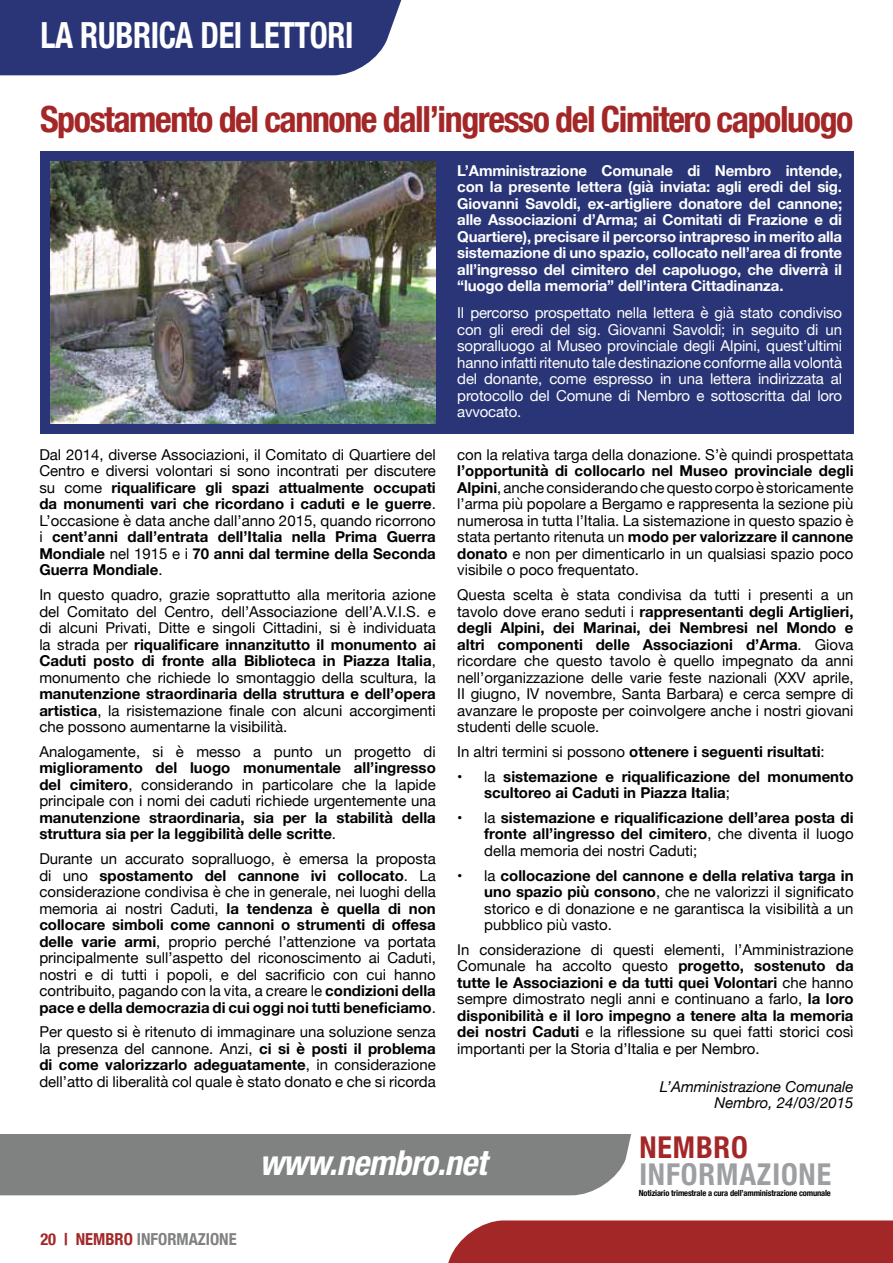
<style>
.page{position:relative;width:893px;height:1263px;background:#fff}
.page>*{position:absolute;margin:0;border:0;box-sizing:border-box;transform-origin:0 0}
.t1{font:700 condensed 36px "Helvetica Neue LT Com";letter-spacing:-.04em;color:#a42728}
.t2{font:700 condensed 36px "Helvetica Neue LT Com";letter-spacing:-.01em;color:#fff;scale:.9 1}
.t3{font:italic 700 condensed 34.5px "Helvetica Neue LT Com";letter-spacing:-.02em;color:#fff}
.t4{font:700 condensed 30px "Helvetica Neue LT Com";letter-spacing:.03em;color:#9d9fa2}
.t5{font:700 condensed 30px "Helvetica Neue LT Com";letter-spacing:.03em;color:#a42728}
.t6{font:700 condensed 16.5px "Helvetica Neue LT Com";color:#808181}
.t7{font:15px/16.5px "Helvetica Neue";color:#000;text-align:justify}
.t8{font:700 15px/16.5px "Helvetica Neue";color:#000;text-align:justify}
.t9{font:700 15px/16.5px "Helvetica Neue";letter-spacing:-.01em;color:#fff;text-align:justify}
.t10{font:15px/16.5px "Helvetica Neue";letter-spacing:-.01em;color:#fff;text-align:justify}
.t11{font:italic 15px/16.5px "Helvetica Neue";color:#000;text-align:right}
.t12{font:700 condensed 8.4px "Helvetica Neue LT Com";letter-spacing:-.02em;color:#000}
.s1{font-weight:400}
.s2{font-weight:700}
.s3{color:#a42728}
</style>
<div class="page">
<div style="left:0;top:1134px;width:631px;height:61px;background:#808181"></div>
<div style="left:0;top:0;width:402px;height:75px;background:#293576"></div>
<div style="left:448px;top:1220px;width:445px;height:43px;background:#a42728"></div>
<div style="left:40px;top:152px;width:814px;height:282px;background:#293576"></div>
<img style="left:51px;top:161px;width:385px;height:263px">
<h1 class="t2" style="left:40px;top:14px;width:349px">LA RUBRICA DEI LETTORI</h1>
<h1 class="t1" style="left:40px;top:98px;width:815px">Spostamento del cannone dall’ingresso del Cimitero capoluogo</h1>
<p class="t8" style="left:39px;top:447px;width:398px"><span class="s1">Dal 2014, diverse Associazioni, il Comitato di Quartiere del Centro e diversi volontari si sono incontrati per discutere su come</span> riqualificare gli spazi attualmente occupati da monumenti vari che ricordano i caduti e le guerre<span class="s1">.<br>L’occasione è data anche dall’anno 2015, quando ricorrono i</span> cent’anni dall’entrata dell’Italia nella Prima Guerra Mondiale <span class="s1">nel 1915 e i</span> 70 anni dal termine della Seconda Guerra Mondiale<span class="s1">.</span></p>
<p class="t7" style="left:39px;top:587px;width:398px">In questo quadro, grazie soprattutto alla meritoria azione del Comitato del Centro, dell’Associazione dell’A.V.I.S. e di alcuni Privati, Ditte e singoli Cittadini, si è individuata la strada per <span class="s2">riqualificare innanzitutto il monumento ai Caduti posto di fronte alla Biblioteca in Piazza Italia</span>, monumento che richiede lo smontaggio della scultura, la</p>
<p class="t7" style="left:39px;top:686px;width:398px"><span class="s2">manutenzione straordinaria della struttura e dell’opera artistica</span>, la risistemazione finale con alcuni accorgimenti che possono aumentarne la visibilità.</p>
<p class="t7" style="left:39px;top:744px;width:398px">Analogamente, si è messo a punto un progetto di</p>
<p class="t7" style="left:39px;top:761px;width:398px"><span class="s2">miglioramento del luogo monumentale all’ingresso del cimitero</span>, considerando in particolare che la lapide principale con i nomi dei caduti richiede urgentemente una</p>
<p class="t8" style="left:39px;top:810px;width:398px">manutenzione straordinaria, sia per la stabilità della struttura sia per la leggibilità delle scritte<span class="s1">.</span></p>
<p class="t7" style="left:39px;top:851px;width:398px">Durante un accurato sopralluogo, è emersa la proposta di uno <span class="s2">spostamento del cannone ivi collocato</span>. La considerazione condivisa è che in generale, nei luoghi della memoria ai nostri Caduti, <span class="s2">la tendenza è quella di non collocare simboli come cannoni o strumenti di offesa delle varie armi</span>, proprio perché l’attenzione va portata principalmente sull’aspetto del riconoscimento ai Caduti, nostri e di tutti i popoli, e del sacrificio con cui hanno contribuito, pagando con la vita, a creare le <span class="s2">condizioni della pace e della democrazia di cui oggi noi tutti beneficiamo</span>.</p>
<p class="t7" style="left:39px;top:1025px;width:398px">Per questo si è ritenuto di immaginare una soluzione senza la presenza del cannone. Anzi, <span class="s2">ci si è posti il problema di come valorizzarlo adeguatamente</span>, in considerazione dell’atto di liberalità col quale è stato donato e che si ricorda</p>
<p class="t9" style="left:457px;top:163px;width:386px">L’Amministrazione Comunale di Nembro intende, con la presente lettera (già inviata: agli eredi del sig.<br>Giovanni Savoldi, ex-artigliere donatore del cannone; alle Associazioni d’Arma; ai Comitati di Frazione e di Quartiere), precisare il percorso intrapreso in merito alla sistemazione di uno spazio, collocato nell’area di fronte all’ingresso del cimitero del capoluogo, che diverrà il “luogo della memoria” dell’intera Cittadinanza.</p>
<p class="t10" style="left:457px;top:306px;width:386px">Il percorso prospettato nella lettera è già stato condiviso con gli eredi del sig. Giovanni Savoldi; in seguito di un sopralluogo al Museo provinciale degli Alpini, quest’ultimi hanno infatti ritenuto tale destinazione conforme alla volontà del donante, come espresso in una lettera indirizzata al protocollo del Comune di Nembro e sottoscritta dal loro avvocato.</p>
<p class="t7" style="left:457px;top:447px;width:398px">con la relativa targa della donazione. S’è quindi prospettata</p>
<p class="t7" style="left:457px;top:464px;width:398px"><span class="s2">l’opportunità di collocarlo nel Museo provinciale degli Alpini</span>, anche considerando che questo corpo è storicamente l’arma più popolare a Bergamo e rappresenta la sezione più numerosa in tutta l’Italia. La sistemazione in questo spazio è stata pertanto ritenuta un <span class="s2">modo per valorizzare il cannone donato</span> e non per dimenticarlo in un qualsiasi spazio poco visibile o poco frequentato.</p>
<p class="t7" style="left:457px;top:587px;width:398px">Questa scelta è stata condivisa da tutti i presenti a un tavolo dove erano seduti i <span class="s2">rappresentanti degli Artiglieri, degli Alpini, dei Marinai, dei Nembresi nel Mondo e altri componenti delle Associazioni d’Arma</span>. Giova ricordare che questo tavolo è quello impegnato da anni nell’organizzazione delle varie feste nazionali (XXV aprile, II giugno, IV novembre, Santa Barbara) e cerca sempre di avanzare le proposte per coinvolgere anche i nostri giovani studenti delle scuole.</p>
<p class="t8" style="left:457px;top:744px;width:369px"><span class="s1">In altri termini si possono</span> ottenere i seguenti risultati<span class="s1">:</span></p>
<p class="t8" style="left:484px;top:768px;width:371px;text-indent:-27px"><span class="s1">• la</span> sistemazione e riqualificazione del monumento scultoreo ai Caduti in Piazza Italia<span class="s1">;</span></p>
<p class="t8" style="left:484px;top:810px;width:371px;text-indent:-27px"><span class="s1">• la</span> sistemazione e riqualificazione dell’area posta di fronte all’ingresso del cimitero<span class="s1">, che diventa il luogo della memoria dei nostri Caduti;</span></p>
<p class="t7" style="left:484px;top:868px;width:371px;text-indent:-27px">• la <span class="s2">collocazione del cannone e della relativa targa in uno spazio più consono</span>, che ne valorizzi il significato storico e di donazione e ne garantisca la visibilità a un pubblico più vasto.</p>
<p class="t7" style="left:457px;top:942px;width:398px">In considerazione di questi elementi, l’Amministrazione Comunale ha accolto questo <span class="s2">progetto, sostenuto da tutte le Associazioni e da tutti quei Volontari</span> che hanno sempre dimostrato negli anni e continuano a farlo, <span class="s2">la loro disponibilità e il loro impegno a tenere alta la memoria dei nostri Caduti</span> e la riflessione su quei fatti storici così importanti per la Storia d’Italia e per Nembro.</p>
<p class="t11" style="left:660px;top:1079px;width:195px">L’Amministrazione Comunale<br>Nembro, 24/03/2015</p>
<p class="t6" style="left:40px;top:1229px;width:198px"><span class="s3">20 | NEMBRO</span> INFORMAZIONE</p>
<h2 class="t3" style="left:259px;top:1142px;width:229px">www.nembro.net</h2>
<h3 class="t5" style="left:639px;top:1129px;width:110px">NEMBRO</h3>
<h3 class="t4" style="left:639px;top:1156px;width:193px">INFORMAZIONE</h3>
<p class="t12" style="left:639px;top:1188px;width:193px">Notiziario trimestrale a cura dell’amministrazione comunale</p>
</div>
